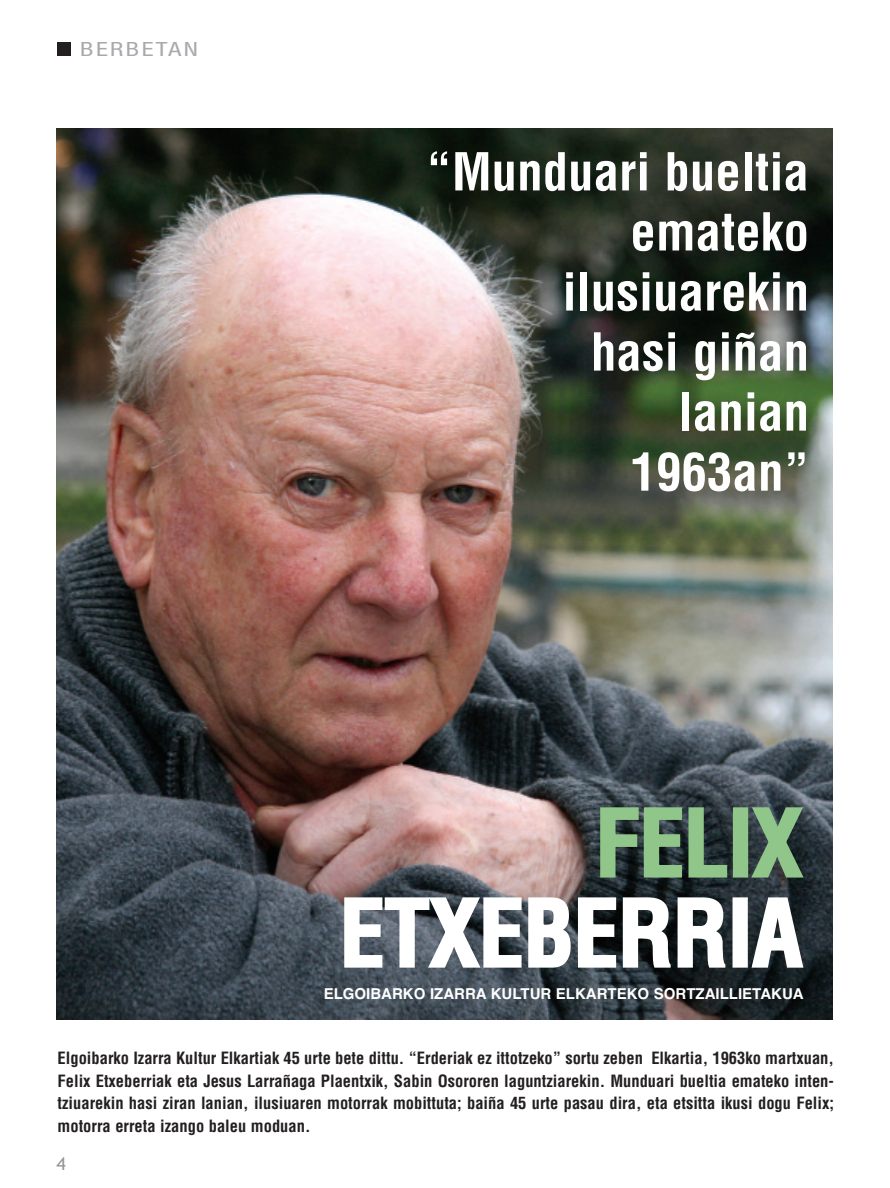
<style>
.page{position:relative;width:890px;height:1188px;background:#fff}
.page>*{position:absolute;margin:0;border:0;box-sizing:border-box;transform-origin:0 0}
.t1{font:700 condensed 90px "Helvetica";letter-spacing:-.005em;color:#fff}
.t2{font:700 condensed 90px "Helvetica";letter-spacing:-.005em;color:#91c68a}
.t3{font:700 condensed 51px/60px "Helvetica";color:#fff;text-align:right}
.t4{font:21px "NH57";letter-spacing:.09em;color:#a8a9ad;scale:1.3 1}
.t5{font:18px "Trebuchet MS";color:#939598}
.t6{font:700 condensed 16.5px/22.5px "Helvetica";color:#231f20;text-align:justify}
.t7{font:700 15px "Helvetica";color:#fff}
</style>
<div class="page">
<img style="left:56px;top:42px;width:777px;height:978px">
<p class="t4" style="left:80px;top:42px;width:92px">BERBETAN</p>
<h2 class="t3" style="left:426px;top:143px;width:384px">“Munduari bueltia emateko ilusiuarekin<br>hasi giñan<br>lanian<br>1963an”</h2>
<h1 class="t2" style="left:595px;top:792px;width:209px">FELIX</h1>
<h1 class="t1" style="left:340px;top:882px;width:464px">ETXEBERRIA</h1>
<p class="t7" style="left:324px;top:984px;width:481px">ELGOIBARKO IZARRA KULTUR ELKARTEKO SORTZAILLIETAKUA</p>
<p class="t6" style="left:58px;top:1046px;width:777px">Elgoibarko Izarra Kultur Elkartiak 45 urte bete dittu. “Erderiak ez ittotzeko” sortu zeben Elkartia, 1963ko martxuan, Felix Etxeberriak eta Jesus Larrañaga Plaentxik, Sabin Osororen laguntziarekin. Munduari bueltia emateko inten&shy;tziuarekin hasi ziran lanian, ilusiuaren motorrak mobittuta; baiña 45 urte pasau dira, eta etsitta ikusi dogu Felix; motorra erreta izango baleu moduan.</p>
<p class="t5" style="left:57px;top:1152px;width:11px">4</p>
</div>
